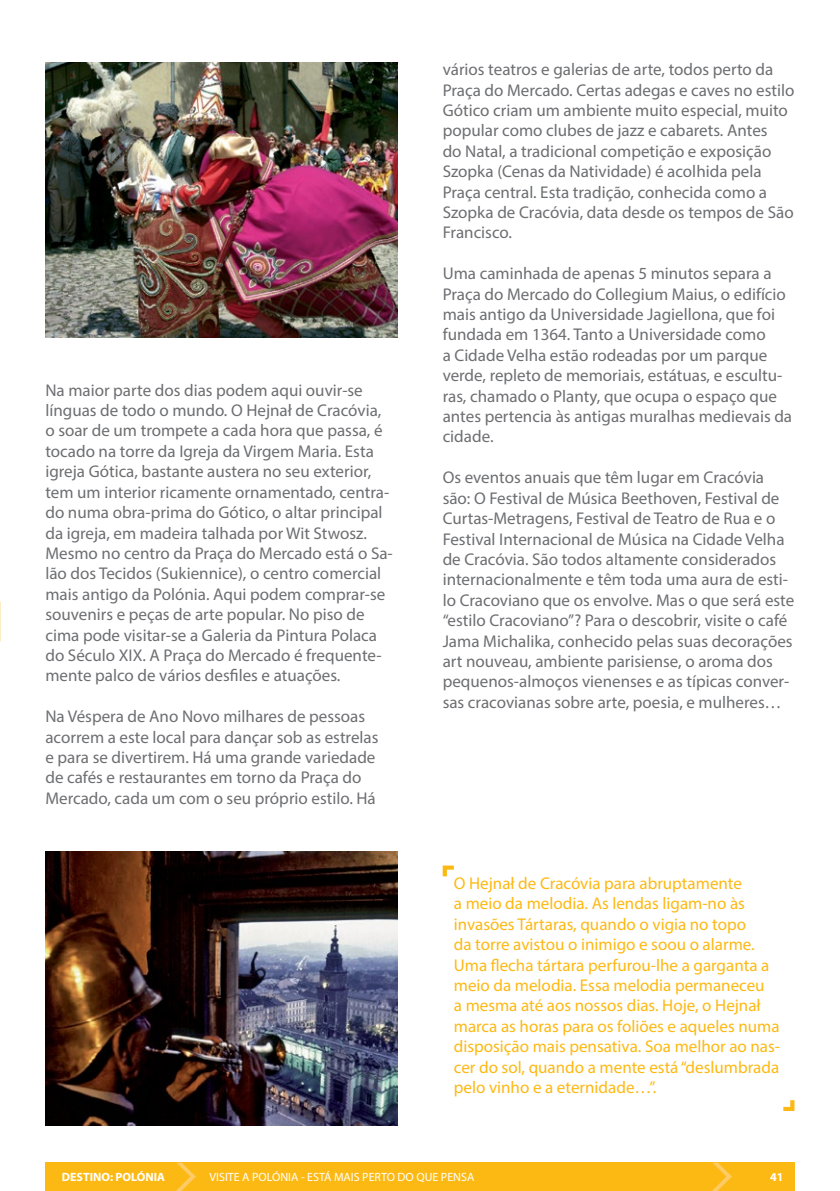
<style>
.page{position:relative;width:840px;height:1191px;background:#fff}
.page>*{position:absolute;margin:0;border:0;box-sizing:border-box;transform-origin:0 0}
.t1{font:17px/20.4px "Myriad Pro";color:#6d6e71}
.t2{font:17px/20.4px "Myriad Pro";color:#fdb913}
.t3{font:12px "Myriad Pro";color:#fff}
.t4{font:700 12px "Myriad Pro";color:#fff}
</style>
<div class="page">
<svg style="left:783px;top:1100px;width:11px;height:11px"></svg>
<svg style="left:442px;top:865px;width:11px;height:11px"></svg>
<img style="left:45px;top:62px;width:352px;height:275px">
<img style="left:45px;top:851px;width:352px;height:274px">
<div style="left:45px;top:1162px;width:749px;height:29px;background:#fdb913"></div>
<svg style="left:176px;top:1162px;width:20px;height:29px"></svg>
<svg style="left:712px;top:1162px;width:19px;height:29px"></svg>
<p class="t1" style="left:45px;top:379px;width:349px">Na maior parte dos dias podem aqui ouvir-se línguas de todo o mundo. O Hejnał de Cracóvia, o soar de um trompete a cada hora que passa, é tocado na torre da Igreja da Virgem Maria. Esta igreja Gótica, bastante austera no seu exterior, tem um interior ricamente ornamentado, centra&shy;do numa obra-prima do Gótico, o altar principal da igreja, em madeira talhada por Wit Stwosz.<br>Mesmo no centro da Praça do Mercado está o Sa&shy;lão dos Tecidos (Sukiennice), o centro comercial mais antigo da Polónia. Aqui podem comprar-se souvenirs e peças de arte popular. No piso de cima pode visitar-se a Galeria da Pintura Polaca do Século XIX. A Praça do Mercado é frequente&shy;mente palco de vários desfiles e atuações.</p>
<p class="t1" style="left:45px;top:706px;width:334px">Na Véspera de Ano Novo milhares de pessoas acorrem a este local para dançar sob as estrelas e para se divertirem. Há uma grande variedade de cafés e restaurantes em torno da Praça do Mercado, cada um com o seu próprio estilo. Há</p>
<p class="t1" style="left:442px;top:59px;width:353px">vários teatros e galerias de arte, todos perto da Praça do Mercado. Certas adegas e caves no estilo Gótico criam um ambiente muito especial, muito popular como clubes de jazz e cabarets. Antes<br>do Natal, a tradicional competição e exposição Szopka (Cenas da Natividade) é acolhida pela Praça central. Esta tradição, conhecida como a Szopka de Cracóvia, data desde os tempos de São Francisco.</p>
<p class="t1" style="left:442px;top:263px;width:351px">Uma caminhada de apenas 5 minutos separa a Praça do Mercado do Collegium Maius, o edifício mais antigo da Universidade Jagiellona, que foi fundada em 1364. Tanto a Universidade como<br>a Cidade Velha estão rodeadas por um parque verde, repleto de memoriais, estátuas, e escultu&shy;ras, chamado o Planty, que ocupa o espaço que antes pertencia às antigas muralhas medievais da cidade.</p>
<p class="t1" style="left:442px;top:467px;width:353px">Os eventos anuais que têm lugar em Cracóvia são: O Festival de Música Beethoven, Festival de Curtas-Metragens, Festival de Teatro de Rua e o Festival Internacional de Música na Cidade Velha de Cracóvia. São todos altamente considerados internacionalmente e têm toda uma aura de esti&shy;lo Cracoviano que os envolve. Mas o que será este “estilo Cracoviano”? Para o descobrir, visite o café Jama Michalika, conhecido pelas suas decorações art nouveau, ambiente parisiense, o aroma dos pequenos-almoços vienenses e as típicas conver&shy;sas cracovianas sobre arte, poesia, e mulheres…</p>
<p class="t2" style="left:453px;top:872px;width:327px">O Hejnał de Cracóvia para abruptamente<br>a meio da melodia. As lendas ligam-no às invasões Tártaras, quando o vigia no topo<br>da torre avistou o inimigo e soou o alarme.<br>Uma flecha tártara perfurou-lhe a garganta a meio da melodia. Essa melodia permaneceu<br>a mesma até aos nossos dias. Hoje, o Hejnał marca as horas para os foliões e aqueles numa disposição mais pensativa. Soa melhor ao nas&shy;cer do sol, quando a mente está “deslumbrada pelo vinho e a eternidade…”.</p>
<p class="t4" style="left:62px;top:1169px;width:105px">DESTINO: POLÓNIA</p>
<p class="t3" style="left:209px;top:1169px;width:266px">VISITE A POLÓNIA - ESTÁ MAIS PERTO DO QUE PENSA</p>
<p class="t4" style="left:769px;top:1169px;width:15px">41</p>
</div>
